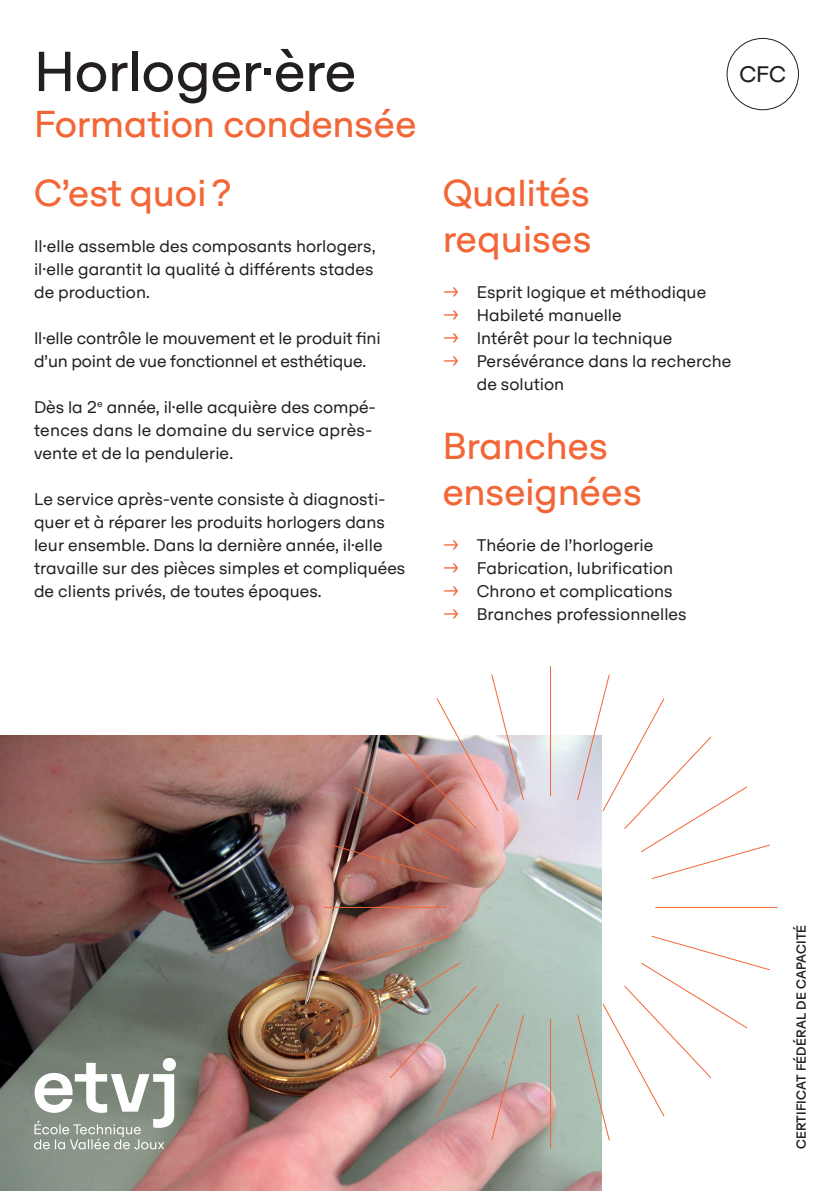
<style>
.page{position:relative;width:840px;height:1191px;background:#fff}
.page>*{position:absolute;margin:0;border:0;box-sizing:border-box;transform-origin:0 0}
.t1{font:60px "Sono";letter-spacing:-.005em;color:#231f20}
.t2{font:40px/46px "Sono";letter-spacing:-.005em;color:#f26637}
.t3{font:24px "Sono";color:#231f20}
.t4{font:18px/23px "Sono";letter-spacing:.005em;color:#231f20}
.t5{font:500 14px "Sono";letter-spacing:.01em;color:#231f20}
.s1{font-style:inherit}
.s2{color:#f26637}
</style>
<div class="page">
<img style="left:0;top:735px;width:601px;height:456px">
<img style="left:322px;top:666px;width:456px;height:483px">
<svg style="left:34px;top:1057px;width:142px;height:92px"></svg>
<div style="left:726px;top:38px;width:72px;height:72px;border:1px solid #231f20;border-radius:50%"></div>
<h1 class="t1" style="left:34px;top:33px;width:323px">Horloger·ère</h1>
<h2 class="t2" style="left:34px;top:88px;width:383px;line-height:69px">Formation condensée<br>C’est quoi ?</h2>
<p class="t4" style="left:34px;top:234px;width:343px;text-align:justify">Il<span class="s1">·</span>elle assemble des composants horlogers, il<span class="s1">·</span>elle garantit la qualité à différents stades de production.</p>
<p class="t4" style="left:34px;top:326px;width:348px">Il·elle contrôle le mouvement et le produit fini d’un point de vue fonctionnel et esthétique.</p>
<p class="t4" style="left:34px;top:395px;width:343px">Dès la 2<sup>e</sup> année, il<span class="s1">·</span>elle acquière des compé&shy;tences dans le domaine du service après&shy;vente et de la pendulerie.</p>
<p class="t4" style="left:34px;top:487px;width:372px">Le service après-vente consiste à diagnosti&shy;quer et à réparer les produits horlogers dans leur ensemble. Dans la dernière année, il<span class="s1">·</span>elle travaille sur des pièces simples et compliquées de clients privés, de toutes époques.</p>
<h3 class="t3" style="left:739px;top:59px;width:48px">CFC</h3>
<h2 class="t2" style="left:442px;top:169px;width:150px">Qualités requises</h2>
<p class="t4" style="left:442px;top:280px;width:265px"><span class="s2">→</span> Esprit logique et méthodique</p>
<p class="t4" style="left:442px;top:303px;width:180px"><span class="s2">→</span> Habileté manuelle</p>
<p class="t4" style="left:442px;top:326px;width:231px"><span class="s2">→</span> Intérêt pour la technique</p>
<p class="t4" style="left:476px;top:349px;width:256px;text-indent:-34px"><span class="s2">→</span> Persévérance dans la recherche de solution</p>
<h2 class="t2" style="left:442px;top:422px;width:200px">Branches enseignées</h2>
<p class="t4" style="left:442px;top:533px;width:212px"><span class="s2">→</span> Théorie de l’horlogerie</p>
<p class="t4" style="left:442px;top:556px;width:232px"><span class="s2">→</span> Fabrication, lubrification</p>
<p class="t4" style="left:442px;top:579px;width:231px"><span class="s2">→</span> Chrono et complications</p>
<p class="t4" style="left:442px;top:602px;width:245px"><span class="s2">→</span> Branches professionnelles</p>
<p class="t5" style="left:792px;top:1149px;width:226px;rotate:-90deg">CERTIFICAT FÉDÉRAL DE CAPACITÉ</p>
</div>
